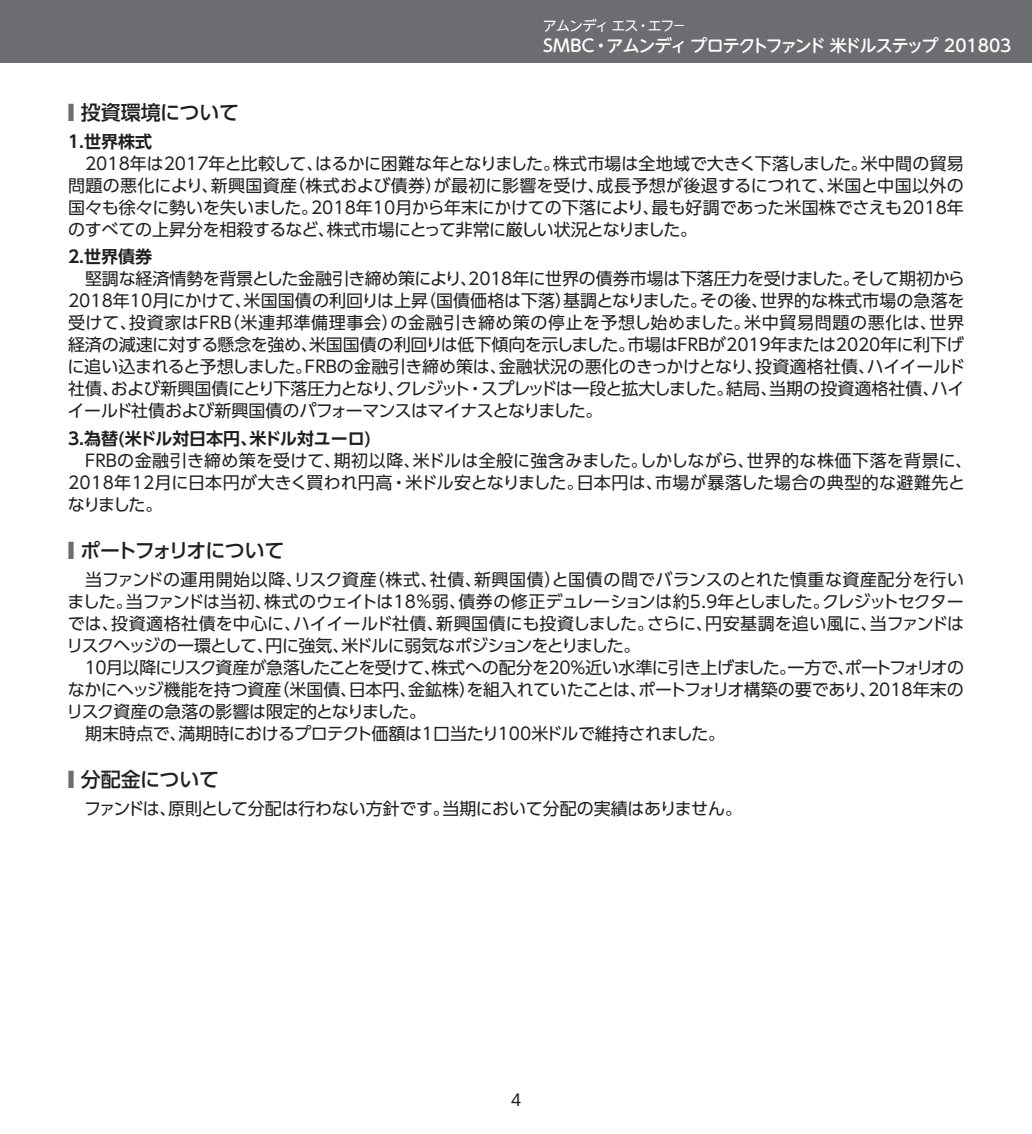
<style>
.page{position:relative;width:1032px;height:1134px;background:#fff}
.page>*{position:absolute;margin:0;border:0;box-sizing:border-box;transform-origin:0 0}
.t1{font:500 20px "UD Shin Go Pro";letter-spacing:-.01em;color:#231f20}
.t2{font:500 20px "UD Shin Go Pro";letter-spacing:-.075em;color:#231f20}
.t3{font:17px/22px "UD Shin Go Pro";letter-spacing:-.015em;color:#231f20;text-align:justify}
.t4{font:17px/22px "UD Shin Go Pro";letter-spacing:.015em;color:#231f20}
.t5{font:700 17px "UD Shin Go Pro De";color:#231f20}
.t6{font:500 17px "UD Shin M Go Pro";letter-spacing:-.055em;color:#fff}
.t7{font:16px "UD Shin Go Pro";color:#231f20}
.t8{font:14px "UD Shin M Go Pro";letter-spacing:-.065em;color:#fff}
.s1{color:#6c6d70}
</style>
<div class="page">
<div style="left:0;top:0;width:1032px;height:62px;background:#6c6d70"></div>
<p class="t8" style="left:543px;top:15px;width:145px">アムンディ エス・エフ－</p>
<p class="t6" style="left:543px;top:32px;width:470px">SMBC・アムンディ プロテクトファンド 米ドルステップ 201803</p>
<p class="t1" style="left:68px;top:96px;width:173px"><span class="s1">■</span> 投資環境について</p>
<p class="t5" style="left:68px;top:127px;width:86px">1.世界株式</p>
<p class="t3" style="left:68px;top:152px;width:897px">　2018年は2017年と比較して、はるかに困難な年となりました。株式市場は全地域で大きく下落しました。米中間の貿易問題の悪化により、新興国資産（株式および債券）が最初に影響を受け、成長予想が後退するにつれて、米国と中国以外の国々も徐々に勢いを失いました。2018年10月から年末にかけての下落により、最も好調であった米国株でさえも2018年のすべての上昇分を相殺するなど、株式市場にとって非常に厳しい状況となりました。</p>
<p class="t5" style="left:68px;top:243px;width:86px">2.世界債券</p>
<p class="t3" style="left:68px;top:267px;width:899px">　堅調な経済情勢を背景とした金融引き締め策により、2018年に世界の債券市場は下落圧力を受けました。そして期初から2018年10月にかけて、米国国債の利回りは上昇（国債価格は下落）基調となりました。その後、世界的な株式市場の急落を受けて、投資家はFRB（米連邦準備理事会）の金融引き締め策の停止を予想し始めました。米中貿易問題の悪化は、世界経済の減速に対する懸念を強め、米国国債の利回りは低下傾向を示しました。市場はFRBが2019年または2020年に利下げに追い込まれると予想しました。FRBの金融引き締め策は、金融状況の悪化のきっかけとなり、投資適格社債、ハイイールド社債、および新興国債にとり下落圧力となり、クレジット・スプレッドは一段と拡大しました。結局、当期の投資適格社債、ハイイールド社債および新興国債のパフォーマンスはマイナスとなりました。</p>
<p class="t5" style="left:68px;top:425px;width:305px">3.為替(米ドル対日本円、米ドル対ユーロ)</p>
<p class="t4" style="left:68px;top:449px;width:906px">　FRBの金融引き締め策を受けて、期初以降、米ドルは全般に強含みました。しかしながら、世界的な株価下落を背景に、<br>2018年12月に日本円が大きく買われ円高・米ドル安となりました。日本円は、市場が暴落した場合の典型的な避難先となりました。</p>
<p class="t2" style="left:68px;top:534px;width:218px"><span class="s1">■</span> ポートフォリオについて</p>
<p class="t3" style="left:67px;top:568px;width:899px;text-align:left">　当ファンドの運用開始以降、リスク資産（株式、社債、新興国債）と国債の間でバランスのとれた慎重な資産配分を行いました。当ファンドは当初、株式のウェイトは18％弱、債券の修正デュレーションは約5.9年としました。クレジットセクターでは、投資適格社債を中心に、ハイイールド社債、新興国債にも投資しました。さらに、円安基調を追い風に、当ファンドはリスクヘッジの一環として、円に強気、米ドルに弱気なポジションをとりました。<br>　10月以降にリスク資産が急落したことを受けて、株式への配分を20％近い水準に引き上げました。一方で、ポートフォリオのなかにヘッジ機能を持つ資産（米国債、日本円、金鉱株）を組入れていたことは、ポートフォリオ構築の要であり、2018年末のリスク資産の急落の影響は限定的となりました。<br>　期末時点で、満期時におけるプロテクト価額は1口当たり100米ドルで維持されました。</p>
<p class="t1" style="left:68px;top:764px;width:153px"><span class="s1">■</span> 分配金について</p>
<p class="t3" style="left:68px;top:797px;width:675px">　ファンドは、原則として分配は行わない方針です。当期において分配の実績はありません。</p>
<p class="t7" style="left:511px;top:1087px;width:12px">4</p>
</div>
